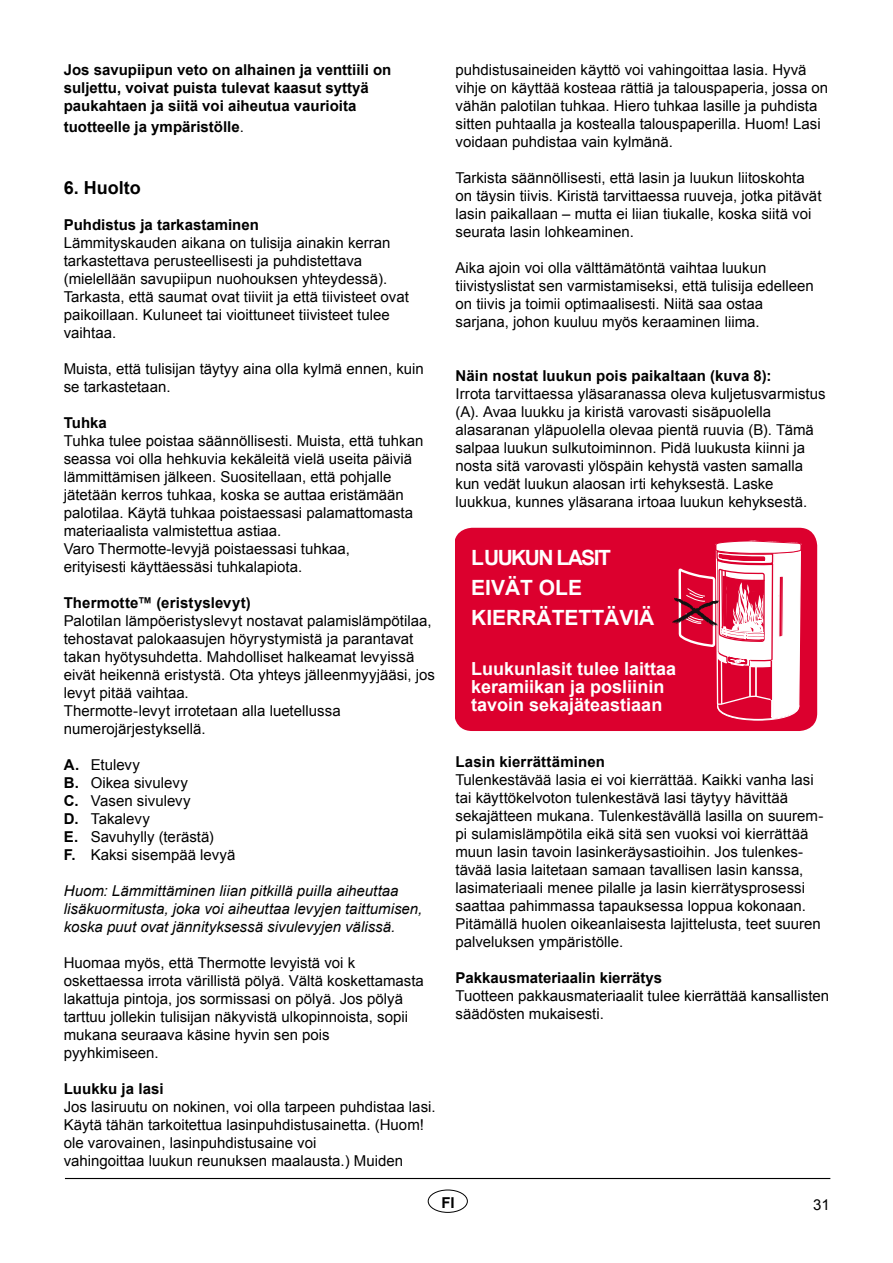
<style>
.page{position:relative;width:893px;height:1263px;background:#fff}
.page>*{position:absolute;margin:0;border:0;box-sizing:border-box;transform-origin:0 0}
.t1{font:700 21px/30px "Arial";color:#fff}
.t2{font:700 18px/18px "Arial";color:#fff}
.t3{font:700 18px "Arial";color:#000}
.t4{font:15px/18px "Arial";color:#000}
.t5{font:700 15px/18px "Arial";color:#000}
.t6{font:italic 15px/18px "Arial";letter-spacing:.005em;color:#000}
.s1{font-weight:400}
.s2{font-weight:700}
</style>
<div class="page">
<hr style="left:65px;top:1178px;width:765px;height:1px;background:#000">
<div style="left:428px;top:1189px;width:40px;height:24px;border:1px solid #000;border-radius:50%"></div>
<div style="left:455px;top:528px;width:362px;height:203px;background:#dc002e"></div>
<svg style="left:672px;top:528px;width:130px;height:203px"></svg>
<p class="t5" style="left:64px;top:61px;width:329px">Jos savupiipun veto on alhainen ja venttiili on suljettu, voivat puista tulevat kaasut syttyä paukahtaen ja siitä voi aiheutua vaurioita</p>
<p class="t5" style="left:64px;top:118px;width:182px">tuotteelle ja ympäristölle<span class="s1">.</span></p>
<p class="t3" style="left:64px;top:175px;width:79px">6. Huolto</p>
<p class="t5" style="left:64px;top:216px;width:197px">Puhdistus ja tarkastaminen</p>
<p class="t4" style="left:64px;top:233px;width:347px">Lämmityskauden aikana on tulisija ainakin kerran tarkastettava perusteellisesti ja puhdistettava (mielellään savupiipun nuohouksen yhteydessä).<br>Tarkasta, että saumat ovat tiiviit ja että tiivisteet ovat paikoillaan. Kuluneet tai vioittuneet tiivisteet tulee vaihtaa.</p>
<p class="t4" style="left:64px;top:359px;width:362px">Muista, että tulisijan täytyy aina olla kylmä ennen, kuin se tarkastetaan.</p>
<p class="t5" style="left:64px;top:414px;width:45px">Tuhka</p>
<p class="t4" style="left:64px;top:431px;width:361px">Tuhka tulee poistaa säännöllisesti. Muista, että tuhkan seassa voi olla hehkuvia kekäleitä vielä useita päiviä lämmittämisen jälkeen. Suositellaan, että pohjalle jätetään kerros tuhkaa, koska se auttaa eristämään palotilaa. Käytä tuhkaa poistaessasi palamattomasta materiaalista valmistettua astiaa.<br>Varo Thermotte-levyjä poistaessasi tuhkaa,<br>erityisesti käyttäessäsi tuhkalapiota.</p>
<p class="t5" style="left:64px;top:594px;width:188px">Thermotte™ (eristyslevyt)</p>
<p class="t4" style="left:64px;top:611px;width:373px">Palotilan lämpöeristyslevyt nostavat palamislämpötilaa, tehostavat palokaasujen höyrystymistä ja parantavat takan hyötysuhdetta. Mahdolliset halkeamat levyissä eivät heikennä eristystä. Ota yhteys jälleenmyyjääsi, jos levyt pitää vaihtaa.<br>Thermotte-levyt irrotetaan alla luetellussa numerojärjestyksellä.</p>
<p class="t4" style="left:64px;top:755px;width:173px"><span class="s2">A.</span> Etulevy<br><span class="s2">B.</span> Oikea sivulevy<br><span class="s2">C.</span> Vasen sivulevy<br><span class="s2">D.</span> Takalevy<br><span class="s2">E.</span> Savuhylly (terästä)<br><span class="s2">F.</span> Kaksi sisempää levyä</p>
<p class="t6" style="left:64px;top:881px;width:360px">Huom: Lämmittäminen liian pitkillä puilla aiheuttaa lisäkuormitusta, joka voi aiheuttaa levyjen taittumisen, koska puut ovat jännityksessä sivulevyjen välissä.</p>
<p class="t4" style="left:64px;top:953px;width:362px">Huomaa myös, että Thermotte levyistä voi k oskettaessa irrota värillistä pölyä. Vältä koskettamasta lakattuja pintoja, jos sormissasi on pölyä. Jos pölyä tarttuu jollekin tulisijan näkyvistä ulkopinnoista, sopii mukana seuraava käsine hyvin sen pois pyyhkimiseen.</p>
<p class="t5" style="left:64px;top:1080px;width:101px">Luukku ja lasi</p>
<p class="t4" style="left:64px;top:1097px;width:373px">Jos lasiruutu on nokinen, voi olla tarpeen puhdistaa lasi.<br>Käytä tähän tarkoitettua lasinpuhdistusainetta. (Huom! ole varovainen, lasinpuhdistusaine voi<br>vahingoittaa luukun reunuksen maalausta.) Muiden</p>
<p class="t4" style="left:455px;top:61px;width:374px">puhdistusaineiden käyttö voi vahingoittaa lasia. Hyvä vihje on käyttää kosteaa rättiä ja talouspaperia, jossa on vähän palotilan tuhkaa. Hiero tuhkaa lasille ja puhdista sitten puhtaalla ja kostealla talouspaperilla. Huom! Lasi voidaan puhdistaa vain kylmänä.</p>
<p class="t4" style="left:455px;top:169px;width:367px">Tarkista säännöllisesti, että lasin ja luukun liitoskohta on täysin tiivis. Kiristä tarvittaessa ruuveja, jotka pitävät lasin paikallaan – mutta ei liian tiukalle, koska siitä voi seurata lasin lohkeaminen.</p>
<p class="t4" style="left:455px;top:259px;width:360px">Aika ajoin voi olla välttämätöntä vaihtaa luukun tiivistyslistat sen varmistamiseksi, että tulisija edelleen on tiivis ja toimii optimaalisesti. Niitä saa ostaa sarjana, johon kuuluu myös keraaminen liima.</p>
<p class="t5" style="left:455px;top:367px;width:318px">Näin nostat luukun pois paikaltaan (kuva 8):</p>
<p class="t4" style="left:455px;top:385px;width:372px">Irrota tarvittaessa yläsaranassa oleva kuljetusvarmistus (A). Avaa luukku ja kiristä varovasti sisäpuolella alasaranan yläpuolella olevaa pientä ruuvia (B). Tämä salpaa luukun sulkutoiminnon. Pidä luukusta kiinni ja nosta sitä varovasti ylöspäin kehystä vasten samalla kun vedät luukun alaosan irti kehyksestä. Laske luukkua, kunnes yläsarana irtoaa luukun kehyksestä.</p>
<h1 class="t1" style="left:471px;top:543px;width:185px">LUUKUN LASIT<br>EIVÄT OLE<br>KIERRÄTETTÄVIÄ</h1>
<p class="t2" style="left:471px;top:660px;width:207px">Luukunlasit tulee laittaa keramiikan ja posliinin tavoin sekajäteastiaan</p>
<p class="t5" style="left:455px;top:753px;width:151px">Lasin kierrättäminen</p>
<p class="t4" style="left:455px;top:771px;width:369px">Tulenkestävää lasia ei voi kierrättää. Kaikki vanha lasi tai käyttökelvoton tulenkestävä lasi täytyy hävittää sekajätteen mukana. Tulenkestävällä lasilla on suurem&shy;pi sulamislämpötila eikä sitä sen vuoksi voi kierrättää muun lasin tavoin lasinkeräysastioihin. Jos tulenkes&shy;tävää lasia laitetaan samaan tavallisen lasin kanssa, lasimateriaali menee pilalle ja lasin kierrätysprosessi saattaa pahimmassa tapauksessa loppua kokonaan.<br>Pitämällä huolen oikeanlaisesta lajittelusta, teet suuren palveluksen ympäristölle.</p>
<p class="t5" style="left:455px;top:969px;width:208px">Pakkausmateriaalin kierrätys</p>
<p class="t4" style="left:455px;top:987px;width:375px">Tuotteen pakkausmateriaalit tulee kierrättää kansallisten säädösten mukaisesti.</p>
<p class="t5" style="left:441px;top:1194px;width:15px">FI</p>
<p class="t4" style="left:813px;top:1196px;width:18px">31</p>
</div>
